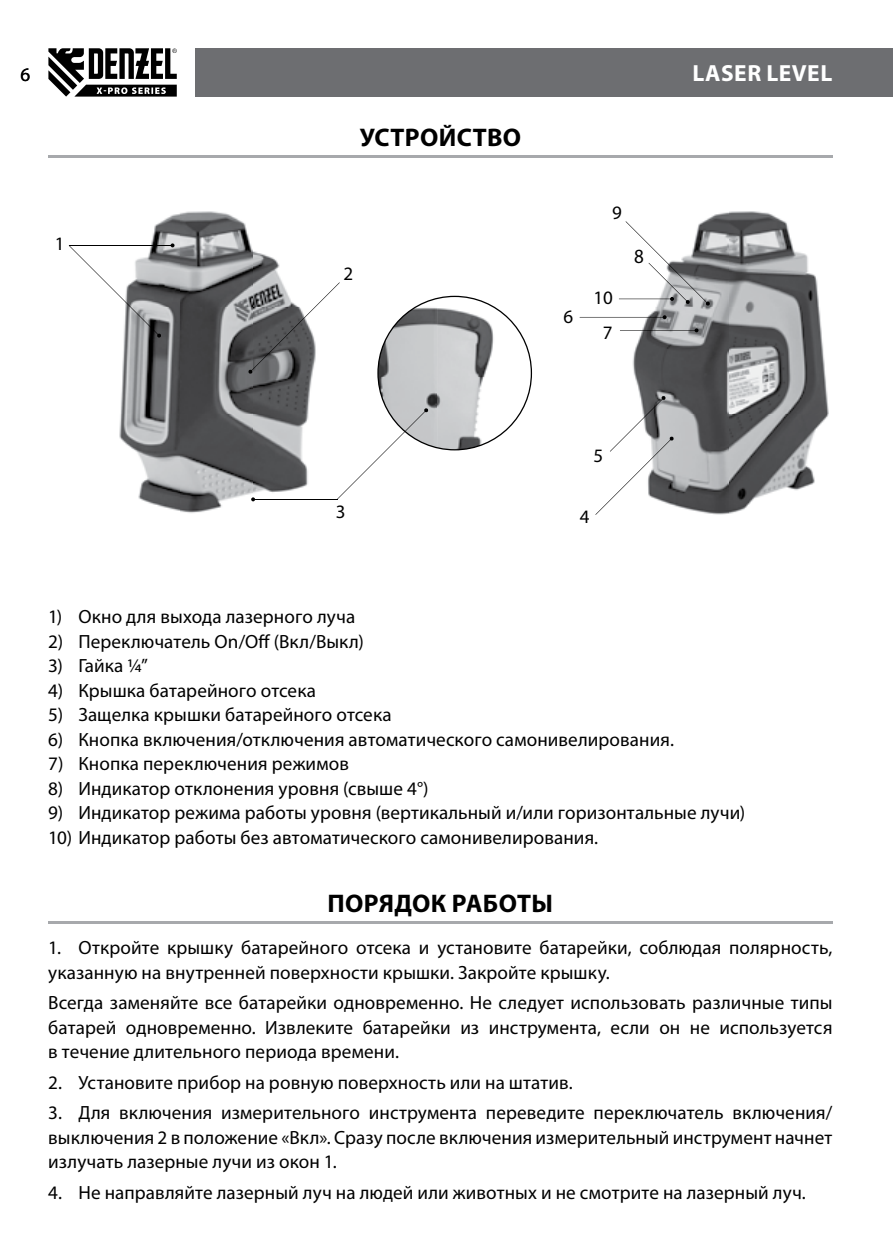
<style>
.page{position:relative;width:893px;height:1259px;background:#fff}
.page>*{position:absolute;margin:0;border:0;box-sizing:border-box;transform-origin:0 0}
.t1{font:700 25.5px "Myriad Pro";letter-spacing:.01em;color:#000}
.t2{font:700 23.4px "Myriad Pro";letter-spacing:.025em;color:#fff}
.t3{font:20.1px "Myriad Pro";color:#000;scale:.94 1}
.t4{font:19.2px/24.6px "Myriad Pro";letter-spacing:.005em;color:#000;text-align:justify}
.t5{font:18.9px "Myriad Pro";color:#000}
</style>
<div class="page">
<div style="left:195px;top:48px;width:698px;height:49px;background:#6d6e71"></div>
<svg style="left:48px;top:48px;width:129px;height:49px"></svg>
<hr style="left:48px;top:156px;width:785px;height:2px;background:#a7a9ac">
<hr style="left:48px;top:921px;width:785px;height:2px;background:#a7a9ac">
<img style="left:119px;top:211px;width:163px;height:302px">
<img style="left:624px;top:211px;width:205px;height:304px">
<svg style="left:248px;top:282px;width:284px;height:219px"></svg>
<svg style="left:595px;top:396px;width:79px;height:119px"></svg>
<hr style="left:619px;top:299px;width:53px;height:1px;background:#000">
<svg style="left:626px;top:221px;width:84px;height:85px"></svg>
<hr style="left:580px;top:317px;width:85px;height:1px;background:#000">
<svg style="left:663px;top:315px;width:4px;height:4px"></svg>
<hr style="left:620px;top:330px;width:77px;height:1px;background:#000">
<hr style="left:69px;top:245px;width:104px;height:1px;background:#000">
<svg style="left:171px;top:243px;width:4px;height:4px"></svg>
<svg style="left:69px;top:246px;width:92px;height:92px"></svg>
<p class="t4" style="left:21px;top:62px;width:11px">6</p>
<p class="t2" style="left:692px;top:58px;width:142px">LASER LEVEL</p>
<p class="t5" style="left:55px;top:232px;width:11px">1</p>
<h1 class="t1" style="left:360px;top:121px;width:163px">УСТРОЙСТВО</h1>
<p class="t5" style="left:343px;top:262px;width:11px">2</p>
<p class="t5" style="left:564px;top:305px;width:11px">6</p>
<p class="t5" style="left:612px;top:201px;width:11px">9</p>
<p class="t5" style="left:593px;top:286px;width:21px">10</p>
<p class="t5" style="left:603px;top:321px;width:11px">7</p>
<p class="t3" style="left:634px;top:244px;width:12px">8</p>
<p class="t5" style="left:336px;top:500px;width:11px">3</p>
<p class="t5" style="left:593px;top:444px;width:11px">5</p>
<p class="t5" style="left:580px;top:505px;width:11px">4</p>
<p class="t4" style="left:48px;top:604px;width:309px">1) Окно для выхода лазерного луча</p>
<p class="t4" style="left:48px;top:628px;width:317px">2) Переключатель On/Off (Вкл/Выкл)</p>
<p class="t4" style="left:48px;top:653px;width:101px">3) Гайка ¼”</p>
<p class="t4" style="left:48px;top:677px;width:269px">4) Крышка батарейного отсека</p>
<p class="t4" style="left:48px;top:702px;width:345px">5) Защелка крышки батарейного отсека</p>
<p class="t4" style="left:48px;top:726px;width:627px">6) Кнопка включения/отключения автоматического самонивелирования.</p>
<p class="t4" style="left:48px;top:751px;width:302px">7) Кнопка переключения режимов</p>
<p class="t4" style="left:48px;top:775px;width:382px">8) Индикатор отклонения уровня (свыше 4°)</p>
<p class="t4" style="left:48px;top:800px;width:699px">9) Индикатор режима работы уровня (вертикальный и/или горизонтальные лучи)</p>
<p class="t4" style="left:48px;top:824px;width:551px">10) Индикатор работы без автоматического самонивелирования.</p>
<h1 class="t1" style="left:327px;top:886px;width:227px">ПОРЯДОК РАБОТЫ</h1>
<p class="t4" style="left:48px;top:935px;width:786px">1. Откройте крышку батарейного отсека и установите батарейки, соблюдая полярность, указанную на внутренней поверхности крышки. Закройте крышку.</p>
<p class="t4" style="left:48px;top:990px;width:786px">Всегда заменяйте все батарейки одновременно. Не следует использовать различные типы батарей одновременно. Извлеките батарейки из инструмента, если он не используется в течение длительного периода времени.</p>
<p class="t4" style="left:48px;top:1069px;width:526px">2. Установите прибор на ровную поверхность или на штатив.</p>
<p class="t4" style="left:48px;top:1100px;width:786px">3. Для включения измерительного инструмента переведите переключатель включения/ выключения 2 в положение «Вкл». Сразу после включения измерительный инструмент начнет излучать лазерные лучи из окон 1.</p>
<p class="t4" style="left:48px;top:1179px;width:759px">4. Не направляйте лазерный луч на людей или животных и не смотрите на лазерный луч.</p>
</div>
